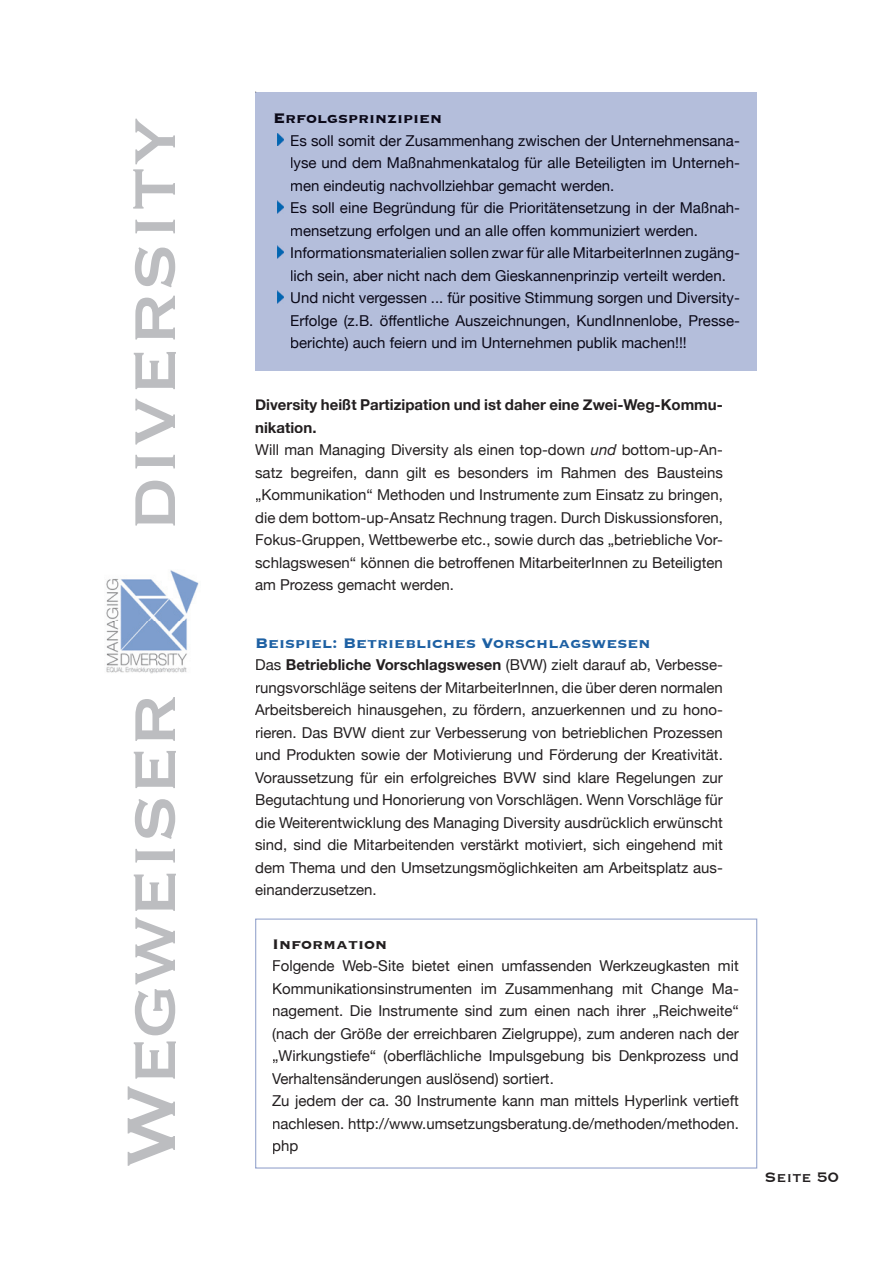
<style>
.page{position:relative;width:893px;height:1263px;background:#fff}
.page>*{position:absolute;margin:0;border:0;box-sizing:border-box;transform-origin:0 0}
.t1{font:90px "Copperplate";letter-spacing:-.015em;color:#bcbdc0}
.t2{font:700 18px "Copperplate";color:#1d60a3}
.t3{font:700 18px "Copperplate";color:#0b0918}
.t4{font:700 18px "Copperplate";color:#231f20}
.t5{font:18px "Copperplate";color:#231f20}
.t6{font:15px/22.5px "Helvetica Neue";color:#231f20}
.t7{font:15px/22.5px "Helvetica Neue";color:#0b0918}
.s1{font-weight:700}
.s2{font-style:italic}
</style>
<div class="page">
<img style="left:106px;top:570px;width:93px;height:103px">
<svg style="left:255px;top:918px;width:502px;height:250px"></svg>
<div style="left:255px;top:92px;width:502px;height:279px;background:#b4bedb"></div>
<div style="left:275px;top:113px;width:166px;height:11px;background:#b4bedb"></div>
<svg style="left:277px;top:133px;width:7px;height:13px"></svg>
<div style="left:291px;top:135px;width:448px;height:14px;background:#b4bedb"></div>
<div style="left:291px;top:157px;width:448px;height:15px;background:#b4bedb"></div>
<div style="left:291px;top:180px;width:323px;height:14px;background:#b4bedb"></div>
<svg style="left:277px;top:201px;width:7px;height:12px"></svg>
<div style="left:291px;top:202px;width:448px;height:15px;background:#b4bedb"></div>
<div style="left:291px;top:225px;width:411px;height:14px;background:#b4bedb"></div>
<svg style="left:277px;top:246px;width:7px;height:12px"></svg>
<div style="left:291px;top:248px;width:448px;height:14px;background:#b4bedb"></div>
<div style="left:291px;top:270px;width:435px;height:14px;background:#b4bedb"></div>
<svg style="left:277px;top:291px;width:7px;height:12px"></svg>
<div style="left:291px;top:292px;width:448px;height:15px;background:#b4bedb"></div>
<div style="left:291px;top:315px;width:448px;height:14px;background:#b4bedb"></div>
<div style="left:291px;top:337px;width:395px;height:14px;background:#b4bedb"></div>
<div style="left:274px;top:939px;width:112px;height:10px;background:#fff"></div>
<div style="left:273px;top:960px;width:466px;height:14px;background:#fff"></div>
<div style="left:273px;top:983px;width:465px;height:14px;background:#fff"></div>
<div style="left:273px;top:1005px;width:466px;height:14px;background:#fff"></div>
<div style="left:273px;top:1028px;width:466px;height:14px;background:#fff"></div>
<div style="left:273px;top:1050px;width:466px;height:14px;background:#fff"></div>
<div style="left:272px;top:1073px;width:282px;height:14px;background:#fff"></div>
<div style="left:272px;top:1095px;width:467px;height:14px;background:#fff"></div>
<div style="left:273px;top:1118px;width:465px;height:14px;background:#fff"></div>
<div style="left:273px;top:1140px;width:25px;height:14px;background:#fff"></div>
<h1 class="t1" style="left:93px;top:531px;width:417px;rotate:-90deg">diversity</h1>
<h1 class="t1" style="left:93px;top:1168px;width:477px;rotate:-90deg">Wegweiser</h1>
<p class="t3" style="left:273px;top:107px;width:171px">Erfolgsprinzipien</p>
<p class="t7" style="left:290px;top:129px;width:451px">Es soll somit der Zusammenhang zwischen der Unternehmensana&shy;lyse und dem Maßnahmenkatalog für alle Beteiligten im Unterneh&shy;men eindeutig nachvollziehbar gemacht werden.<br>Es soll eine Begründung für die Prioritätensetzung in der Maßnah&shy;mensetzung erfolgen und an alle offen kommuniziert werden.<br>Informationsmaterialien sollen zwar für alle MitarbeiterInnen zugäng&shy;lich sein, aber nicht nach dem Gieskannenprinzip verteilt werden.<br>Und nicht vergessen ... für positive Stimmung sorgen und Diversity-Erfolge (z.B. öffentliche Auszeichnungen, KundInnenlobe, Presse&shy;berichte) auch feiern und im Unternehmen publik machen!!!</p>
<p class="t6" style="left:255px;top:393px;width:469px"><span class="s1">Diversity heißt Partizipation und ist daher eine Zwei-Weg-Kommu&shy;nikation.<br></span>Will man Managing Diversity als einen top-down <span class="s2">und</span> bottom-up-An&shy;satz begreifen, dann gilt es besonders im Rahmen des Bausteins „Kommunikation“ Methoden und Instrumente zum Einsatz zu bringen, die dem bottom-up-Ansatz Rechnung tragen. Durch Diskussionsforen, Fokus-Gruppen, Wettbewerbe etc., sowie durch das „betriebliche Vor&shy;schlagswesen“ können die betroffenen MitarbeiterInnen zu Beteiligten am Prozess gemacht werden.</p>
<p class="t2" style="left:255px;top:631px;width:397px">Beispiel: Betriebliches Vorschlagswesen</p>
<p class="t6" style="left:255px;top:654px;width:469px;text-align:justify">Das <span class="s1">Betriebliche Vorschlagswesen</span> (BVW) zielt darauf ab, Verbesse&shy;rungsvorschläge seitens der MitarbeiterInnen, die über deren normalen Arbeitsbereich hinausgehen, zu fördern, anzuerkennen und zu hono&shy;rieren. Das BVW dient zur Verbesserung von betrieblichen Prozessen und Produkten sowie der Motivierung und Förderung der Kreativität.<br>Voraussetzung für ein erfolgreiches BVW sind klare Regelungen zur Begutachtung und Honorierung von Vorschlägen. Wenn Vorschläge für die Weiterentwicklung des Managing Diversity ausdrücklich erwünscht sind, sind die Mitarbeitenden verstärkt motiviert, sich eingehend mit dem Thema und den Umsetzungsmöglichkeiten am Arbeitsplatz aus&shy;einanderzusetzen.</p>
<p class="t4" style="left:272px;top:932px;width:117px">Information</p>
<p class="t6" style="left:272px;top:954px;width:468px">Folgende Web-Site bietet einen umfassenden Werkzeugkasten mit Kommunikationsinstrumenten im Zusammenhang mit Change Ma&shy;nagement. Die Instrumente sind zum einen nach ihrer „Reichweite“ (nach der Größe der erreichbaren Zielgruppe), zum anderen nach der „Wirkungstiefe“ (oberflächliche Impulsgebung bis Denkprozess und Verhaltensänderungen auslösend) sortiert.<br>Zu jedem der ca. 30 Instrumente kann man mittels Hyperlink vertieft nachlesen. http://www.umsetzungsberatung.de/methoden/methoden. php</p>
<p class="t5" style="left:764px;top:1166px;width:76px">Seite 50</p>
</div>
